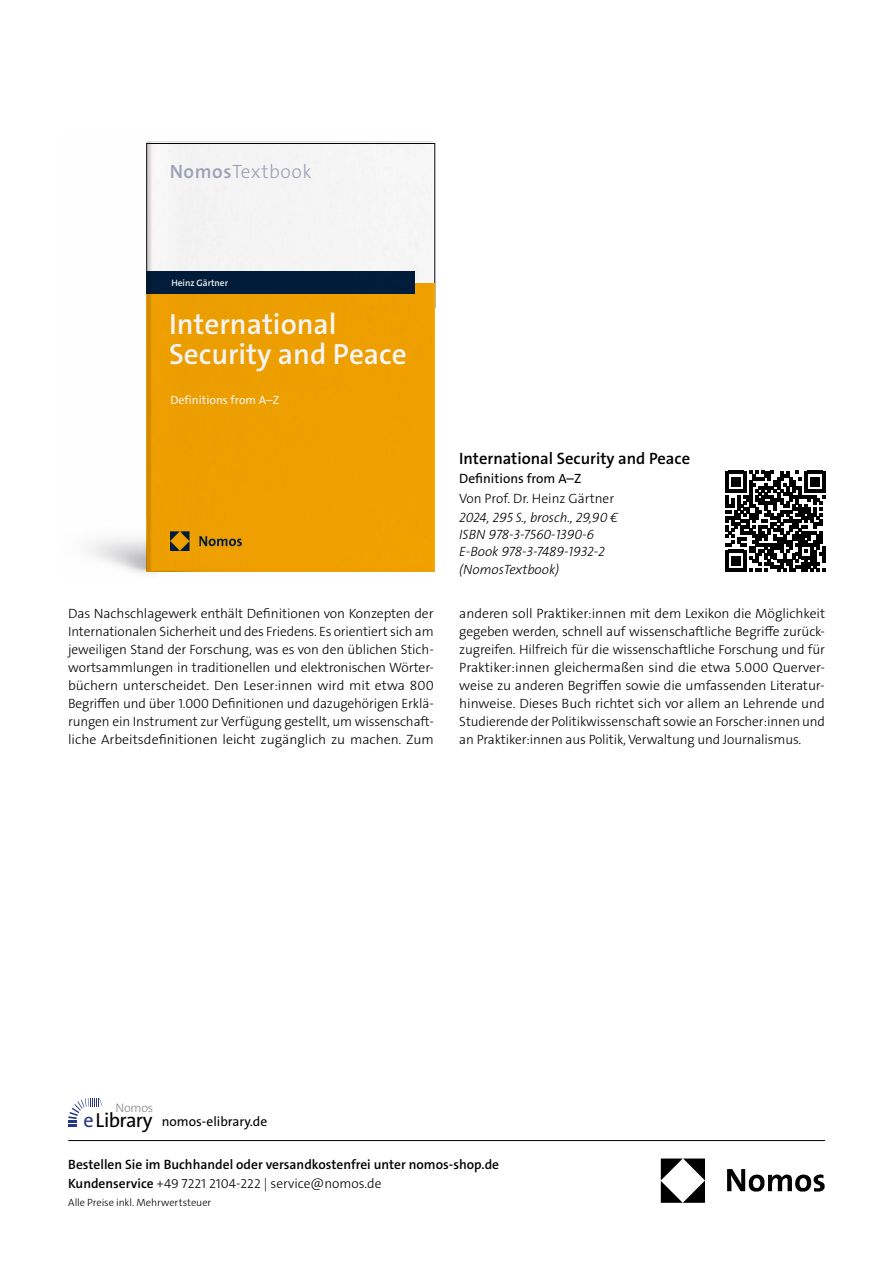
<style>
.page{position:relative;width:893px;height:1263px;background:#fff}
.page>*{position:absolute;margin:0;border:0;box-sizing:border-box;transform-origin:0 0}
.t1{font:600 29.25px/29.2px "The Sans C5";color:#fff}
.t2{font:20.4px "The Sans Os F";letter-spacing:-.03em;color:#000}
.t3{font:300 19.35px "The Sans C5";letter-spacing:.03em;color:#a1a9c0}
.t4{font:600 16.5px "The Sans Os F";color:#000}
.t5{font:300 13.5px/18px "The Sans Os F";color:#000;text-align:justify}
.t6{font:600 13.5px/19.5px "The Sans C5";color:#000}
.t7{font:italic 300 13.5px/17.2px "The Sans Os F";color:#000}
.t8{font:13.5px "The Sans Os F";color:#000}
.t9{font:13.5px "The Sans C5";color:#000}
.t10{font:300 12.45px "The Sans Os F";letter-spacing:-.02em;color:#878787}
.t11{font:12px "The Sans C5";color:#fff}
.t12{font:300 10.5px "The Sans C5";letter-spacing:-.005em;color:#000}
.t13{font:600 9.3px "The Sans C5";color:#fff}
.s1{font-weight:600}
.s2{color:#283583}
.s3{font-weight:300}
</style>
<div class="page">
<img style="left:660px;top:1158px;width:165px;height:45px">
<hr style="left:68px;top:1140px;width:757px;height:1px;background:#000">
<img style="left:88px;top:141px;width:345px;height:433px">
<div style="left:146px;top:143px;width:289px;height:165px;border:1px solid #000"></div>
<div style="left:146px;top:283px;width:289px;height:289px;background:#eea000"></div>
<div style="left:146px;top:271px;width:268px;height:23px;background:#001e3d"></div>
<img style="left:171px;top:532px;width:71px;height:19px">
<svg style="left:68px;top:1098px;width:34px;height:29px"></svg>
<svg style="left:725px;top:471px;width:100px;height:100px"></svg>
<h3 class="t3" style="left:170px;top:159px;width:143px"><span class="s1">Nomos</span>Textbook</h3>
<p class="t13" style="left:171px;top:277px;width:58px">Heinz Gärtner</p>
<h1 class="t1" style="left:169px;top:310px;width:239px">International<br>Security and Peace</h1>
<p class="t11" style="left:170px;top:392px;width:110px">Definitions from A–Z</p>
<p class="t4" style="left:459px;top:448px;width:232px">International Security and Peace</p>
<p class="t8" style="left:459px;top:473px;width:124px">Definitions from A–Z</p>
<p class="t5" style="left:459px;top:489px;width:156px">Von Prof. Dr. Heinz Gärtner</p>
<p class="t7" style="left:459px;top:509px;width:160px">2024, 295 S., brosch., 29,90 €<br>ISBN 978-3-7560-1390-6<br>E-Book 978-3-7489-1932-2 (NomosTextbook)</p>
<p class="t5" style="left:68px;top:605px;width:367px">Das Nachschlagewerk enthält Definitionen von Konzepten der Internationalen Sicherheit und des Friedens. Es orientiert sich am jeweiligen Stand der Forschung, was es von den üblichen Stich&shy;wortsammlungen in traditionellen und elektronischen Wörter&shy;büchern unterscheidet. Den Leser:innen wird mit etwa 800<br>Begriffen und über 1.000 Definitionen und dazugehörigen Erklä&shy;rungen ein Instrument zur Verfügung gestellt, um wissenschaft&shy;liche Arbeitsdefinitionen leicht zugänglich zu machen. Zum</p>
<p class="t5" style="left:459px;top:605px;width:367px">anderen soll Praktiker:innen mit dem Lexikon die Möglichkeit gegeben werden, schnell auf wissenschaftliche Begriffe zurück&shy;zugreifen. Hilfreich für die wissenschaftliche Forschung und für Praktiker:innen gleichermaßen sind die etwa 5.000 Querver&shy;weise zu anderen Begriffen sowie die umfassenden Literatur&shy;hinweise. Dieses Buch richtet sich vor allem an Lehrende und Studierende der Politikwissenschaft sowie an Forscher:innen und an Praktiker:innen aus Politik, Verwaltung und Journalismus.</p>
<p class="t10" style="left:115px;top:1099px;width:39px">Nomos</p>
<h2 class="t2" style="left:83px;top:1112px;width:71px"><span class="s2">e</span>Library</h2>
<p class="t9" style="left:162px;top:1112px;width:107px">nomos-elibrary.de</p>
<p class="t6" style="left:68px;top:1154px;width:432px">Bestellen Sie im Buchhandel oder versandkostenfrei unter nomos-shop.de<br>Kundenservice <span class="s3">+49 7221 2104-222 | service@nomos.de</span></p>
<p class="t12" style="left:68px;top:1196px;width:145px">Alle Preise inkl. Mehrwertsteuer</p>
</div>
